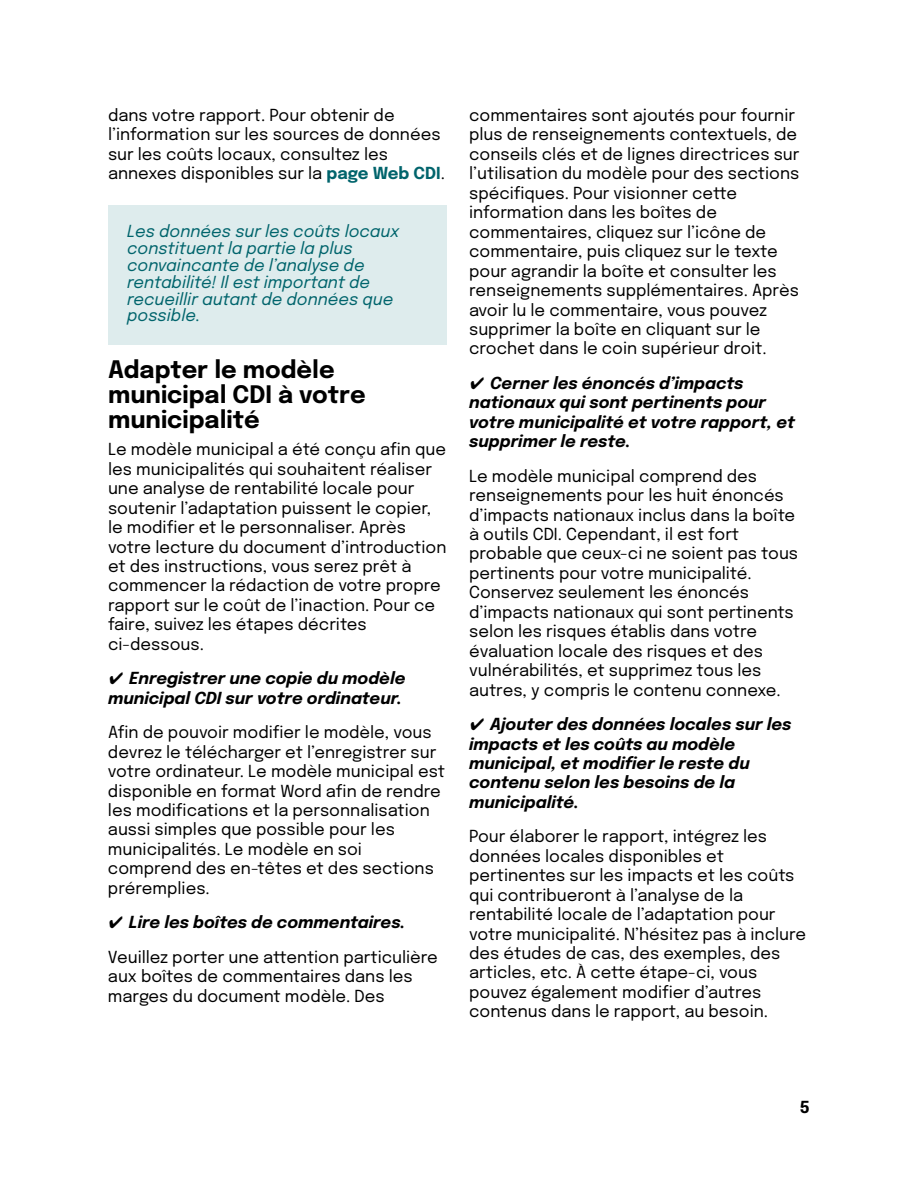
<style>
.page{position:relative;width:918px;height:1188px;background:#fff}
.page>*{position:absolute;margin:0;border:0;box-sizing:border-box;transform-origin:0 0}
.t1{font:700 24px/24.6px "Epilogue";color:#000}
.t2{font:16.5px/19.5px "Epilogue";color:#000}
.t3{font:italic 700 16.5px/19.5px "Epilogue";color:#000}
.t4{font:italic 16.5px/17px "Epilogue";color:#00646c}
.t5{font:700 16.5px "Epilogue";color:#000}
.s1{font-weight:700;color:#00646c}
.s2{font-family:"MS P Gothic";font-weight:400;font-style:normal}
.s3{font-family:"MS P Gothic"}
.s4{font-weight:700;font-style:italic}
</style>
<div class="page">
<div style="left:108px;top:205px;width:339px;height:139px;background:#deeced"></div>
<p class="t2" style="left:108px;top:107px;width:339px">dans votre rapport. Pour obtenir de l’information sur les sources de données sur les coûts locaux, consultez les annexes disponibles sur la <span class="s1">page Web CDI</span>.</p>
<p class="t4" style="left:127px;top:224px;width:274px">Les données sur les coûts locaux constituent la partie la plus convaincante de l’analyse de rentabilité! Il est important de recueillir autant de données que possible.</p>
<h1 class="t1" style="left:108px;top:360px;width:259px">Adapter le modèle municipal CDI à votre municipalité</h1>
<p class="t2" style="left:108px;top:441px;width:340px">Le modèle municipal a été conçu afin que les municipalités qui souhaitent réaliser une analyse de rentabilité locale pour soutenir l’adaptation puissent le copier, le modifier et le personnaliser. Après votre lecture du document d’introduction et des instructions, vous serez prêt à commencer la rédaction de votre propre rapport sur le coût de l’inaction. Pour ce faire, suivez les étapes décrites ci-dessous.</p>
<p class="t3" style="left:108px;top:670px;width:299px"><span class="s2">✔</span> Enregistrer une copie du modèle municipal CDI sur votre ordinateur.</p>
<p class="t2" style="left:108px;top:724px;width:339px">Afin de pouvoir modifier le modèle, vous devrez le télécharger et l’enregistrer sur votre ordinateur. Le modèle municipal est disponible en format Word afin de rendre les modifications et la personnalisation aussi simples que possible pour les municipalités. Le modèle en soi comprend des en-têtes et des sections préremplies.</p>
<p class="t2" style="left:108px;top:906px;width:331px;line-height:34.5px"><span class="s3">✔</span> <span class="s4">Lire les boîtes de commentaires.<br></span>Veuillez porter une attention particulière</p>
<p class="t2" style="left:108px;top:968px;width:306px">aux boîtes de commentaires dans les marges du document modèle. Des</p>
<p class="t2" style="left:469px;top:107px;width:332px">commentaires sont ajoutés pour fournir plus de renseignements contextuels, de conseils clés et de lignes directrices sur l’utilisation du modèle pour des sections spécifiques. Pour visionner cette information dans les boîtes de commentaires, cliquez sur l’icône de commentaire, puis cliquez sur le texte pour agrandir la boîte et consulter les renseignements supplémentaires. Après avoir lu le commentaire, vous pouvez supprimer la boîte en cliquant sur le crochet dans le coin supérieur droit.</p>
<p class="t3" style="left:469px;top:375px;width:327px"><span class="s2">✔</span> Cerner les énoncés d’impacts nationaux qui sont pertinents pour votre municipalité et votre rapport, et supprimer le reste.</p>
<p class="t2" style="left:469px;top:467px;width:331px">Le modèle municipal comprend des renseignements pour les huit énoncés d’impacts nationaux inclus dans la boîte à outils CDI. Cependant, il est fort probable que ceux-ci ne soient pas tous pertinents pour votre municipalité.<br>Conservez seulement les énoncés d’impacts nationaux qui sont pertinents selon les risques établis dans votre évaluation locale des risques et des vulnérabilités, et supprimez tous les autres, y compris le contenu connexe.</p>
<p class="t3" style="left:469px;top:716px;width:324px"><span class="s2">✔</span> Ajouter des données locales sur les impacts et les coûts au modèle municipal, et modifier le reste du contenu selon les besoins de la municipalité.</p>
<p class="t2" style="left:469px;top:828px;width:339px">Pour élaborer le rapport, intégrez les données locales disponibles et pertinentes sur les impacts et les coûts qui contribueront à l’analyse de la rentabilité locale de l’adaptation pour votre municipalité. N’hésitez pas à inclure des études de cas, des exemples, des articles, etc. À cette étape-ci, vous pouvez également modifier d’autres contenus dans le rapport, au besoin.</p>
<p class="t5" style="left:800px;top:1100px;width:12px">5</p>
</div>
